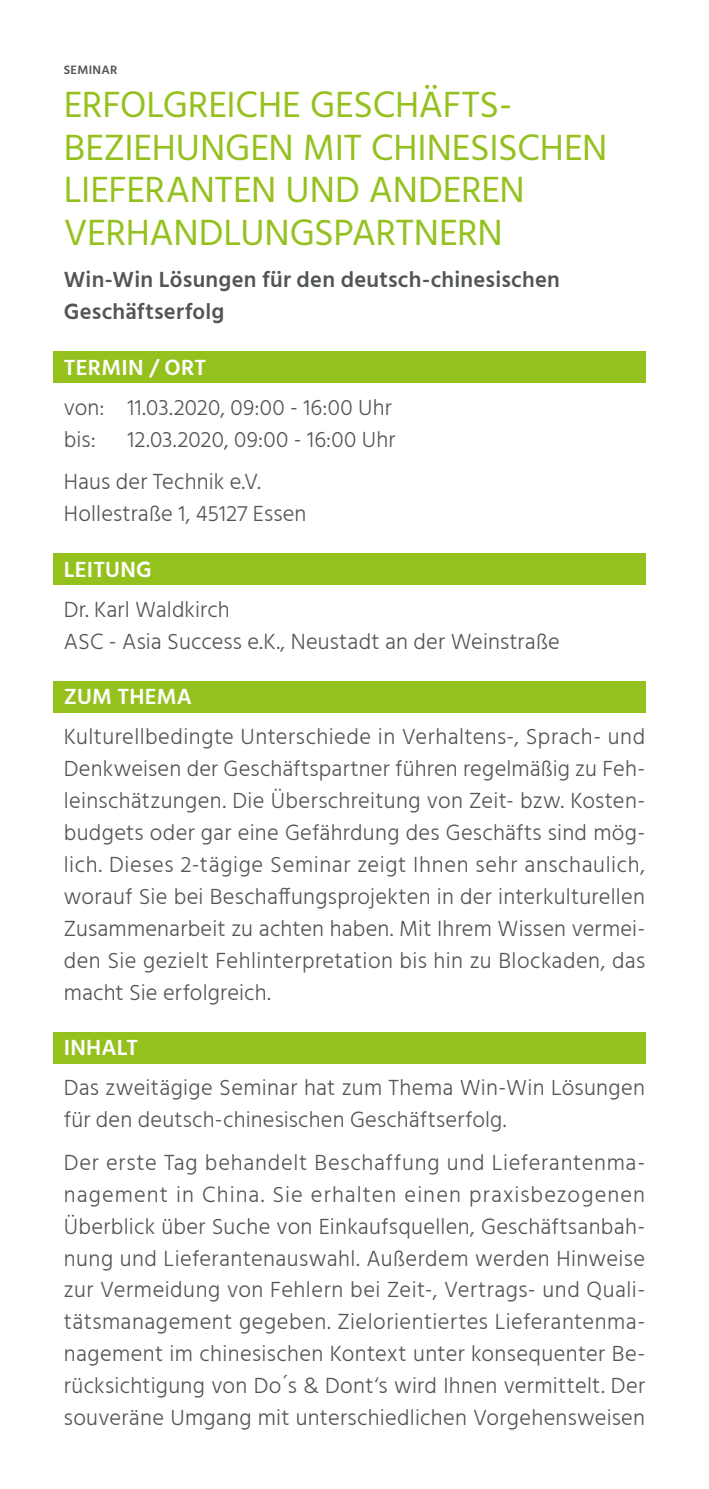
<style>
.page{position:relative;width:709px;height:1489px;background:#fff}
.page>*{position:absolute;margin:0;border:0;box-sizing:border-box;transform-origin:0 0}
.t1{font:37.5px/42.5px "Hind";letter-spacing:-.005em;color:#95c11f}
.t2{font:300 22.5px/32px "Hind";letter-spacing:.01em;color:#525556}
.t3{font:600 22.5px/32px "Hind";letter-spacing:.01em;color:#525556}
.t4{font:600 22.5px "Hind";letter-spacing:.01em;color:#fff}
.t5{font:600 12.5px "Hind";letter-spacing:.02em;color:#525556}
</style>
<div class="page">
<div style="left:53px;top:351px;width:592px;height:32px;background:#95c11f"></div>
<div style="left:53px;top:553px;width:592px;height:32px;background:#95c11f"></div>
<div style="left:53px;top:680px;width:592px;height:32px;background:#95c11f"></div>
<div style="left:53px;top:1031px;width:592px;height:32px;background:#95c11f"></div>
<p class="t5" style="left:64px;top:62px;width:55px">SEMINAR</p>
<h1 class="t1" style="left:64px;top:85px;width:545px">ERFOLGREICHE GESCHÄFTS-<br>BEZIEHUNGEN MIT CHINESISCHEN<br>LIEFERANTEN UND ANDEREN<br>VERHANDLUNGSPARTNERN</h1>
<p class="t3" style="left:64px;top:265px;width:497px">Win-Win Lösungen für den deutsch-chinesischen<br>Geschäftserfolg</p>
<p class="t4" style="left:64px;top:351px;width:144px">TERMIN / ORT</p>
<p class="t2" style="left:64px;top:392px;width:329px">von: 11.03.2020, 09:00 - 16:00 Uhr bis:</p>
<p class="t2" style="left:64px;top:419px;width:333px;line-height:42.5px;text-indent:64px">12.03.2020, 09:00 - 16:00 Uhr<br>Haus der Technik e.V.</p>
<p class="t2" style="left:64px;top:499px;width:244px">Hollestraße 1, 45127 Essen</p>
<p class="t4" style="left:64px;top:553px;width:90px">LEITUNG</p>
<p class="t2" style="left:64px;top:594px;width:497px">Dr. Karl Waldkirch<br>ASC - Asia Success e.K., Neustadt an der Weinstraße</p>
<p class="t4" style="left:64px;top:681px;width:130px">ZUM THEMA</p>
<p class="t2" style="left:64px;top:722px;width:583px;text-align:justify">Kulturellbedingte Unterschiede in Verhaltens-, Sprach- und Denkweisen der Geschäftspartner führen regelmäßig zu Feh&shy;leinschätzungen. Die Überschreitung von Zeit- bzw. Kosten&shy;budgets oder gar eine Gefährdung des Geschäfts sind mög&shy;lich. Dieses 2-tägige Seminar zeigt Ihnen sehr anschaulich, worauf Sie bei Beschaffungsprojekten in der interkulturellen Zusammenarbeit zu achten haben. Mit Ihrem Wissen vermei&shy;den Sie gezielt Fehlinterpretation bis hin zu Blockaden, das macht Sie erfolgreich.</p>
<p class="t4" style="left:64px;top:1032px;width:76px">INHALT</p>
<p class="t2" style="left:64px;top:1073px;width:583px">Das zweitägige Seminar hat zum Thema Win-Win Lösungen für den deutsch-chinesischen Geschäftserfolg.</p>
<p class="t2" style="left:64px;top:1147px;width:583px;text-align:justify">Der erste Tag behandelt Beschaffung und Lieferantenma&shy;nagement in China. Sie erhalten einen praxisbezogenen Überblick über Suche von Einkaufsquellen, Geschäftsanbah&shy;nung und Lieferantenauswahl. Außerdem werden Hinweise zur Vermeidung von Fehlern bei Zeit-, Vertrags- und Quali&shy;tätsmanagement gegeben. Zielorientiertes Lieferantenma&shy;nagement im chinesischen Kontext unter konsequenter Be&shy;rücksichtigung von Do´s &amp; Dont‘s wird Ihnen vermittelt. Der souveräne Umgang mit unterschiedlichen Vorgehensweisen</p>
</div>
